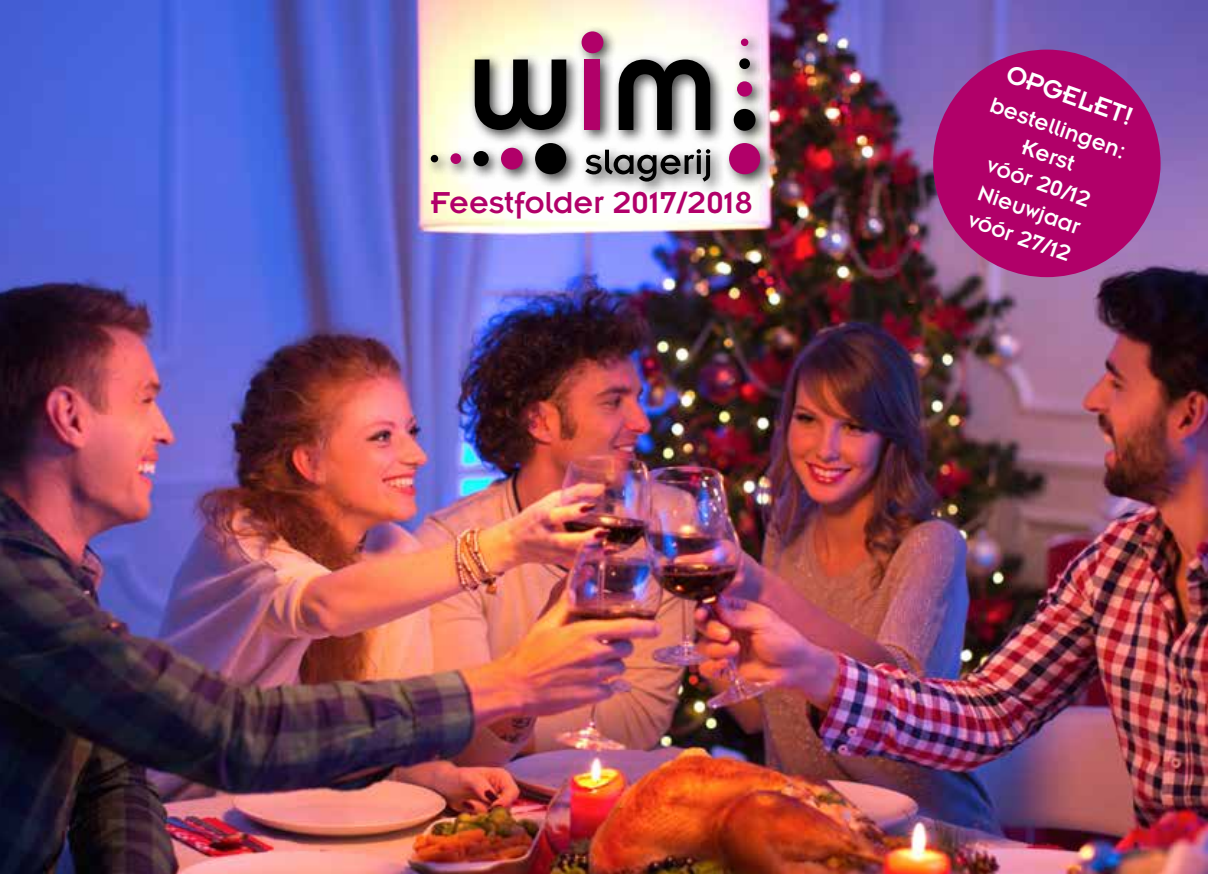
<style>
.page{position:relative;width:1208px;height:874px;background:#fff}
.page>*{position:absolute;margin:0;border:0;box-sizing:border-box;transform-origin:0 0}
.t1{font:33.4px "Insignia LT Std";color:#b10069}
.t2{font:28px "Insignia LT Std";color:#fff}
.t3{font:24px/28.8px "Insignia LT Std";color:#fff;text-align:center}
</style>
<div class="page">
<img style="left:0;top:0;width:1208px;height:873px">
<div style="left:424px;top:25px;width:350px;height:171px;background:#000;opacity:.75"></div>
<div style="left:729px;top:143px;width:31px;height:31px;background:#b10069;border-radius:50%"></div>
<div style="left:733px;top:109px;width:22px;height:22px;background:#000;border-radius:50%"></div>
<div style="left:737px;top:81px;width:15px;height:16px;background:#b10069;border-radius:50%"></div>
<div style="left:739px;top:58px;width:11px;height:11px;background:#000;border-radius:50%"></div>
<div style="left:741px;top:39px;width:7px;height:7px;background:#b10069;border-radius:50%"></div>
<svg style="left:585px;top:149px;width:125px;height:32px;background:#898989"></svg>
<svg style="left:475px;top:59px;width:91px;height:71px;background:#5e5e5d"></svg>
<svg style="left:618px;top:59px;width:92px;height:71px"></svg>
<div style="left:585px;top:59px;width:15px;height:71px;background:#b10069"></div>
<div style="left:581px;top:31px;width:22px;height:22px;background:#b10069;border-radius:50%"></div>
<div style="left:535px;top:143px;width:31px;height:31px;background:#000;border-radius:50%"></div>
<div style="left:501px;top:148px;width:22px;height:21px;background:#b10069;border-radius:50%"></div>
<div style="left:473px;top:151px;width:16px;height:15px;background:#000;border-radius:50%"></div>
<div style="left:450px;top:153px;width:11px;height:11px;background:#b10069;border-radius:50%"></div>
<div style="left:431px;top:155px;width:7px;height:7px;background:#000;border-radius:50%"></div>
<div style="left:933px;top:50px;width:227px;height:227px;background:#b10069;border-radius:50%"></div>
<h1 class="t1" style="left:431px;top:185px;width:324px">Feestfolder 2017/2018</h1>
<p class="t2" style="left:1011px;top:60px;width:134px;rotate:19deg">OPGELET!</p>
<p class="t3" style="left:996px;top:90px;width:144px;rotate:20deg">bestellingen:<br>Kerst<br>vóór 20/12<br>Nieuwjaar vóór 27/12</p>
</div>
